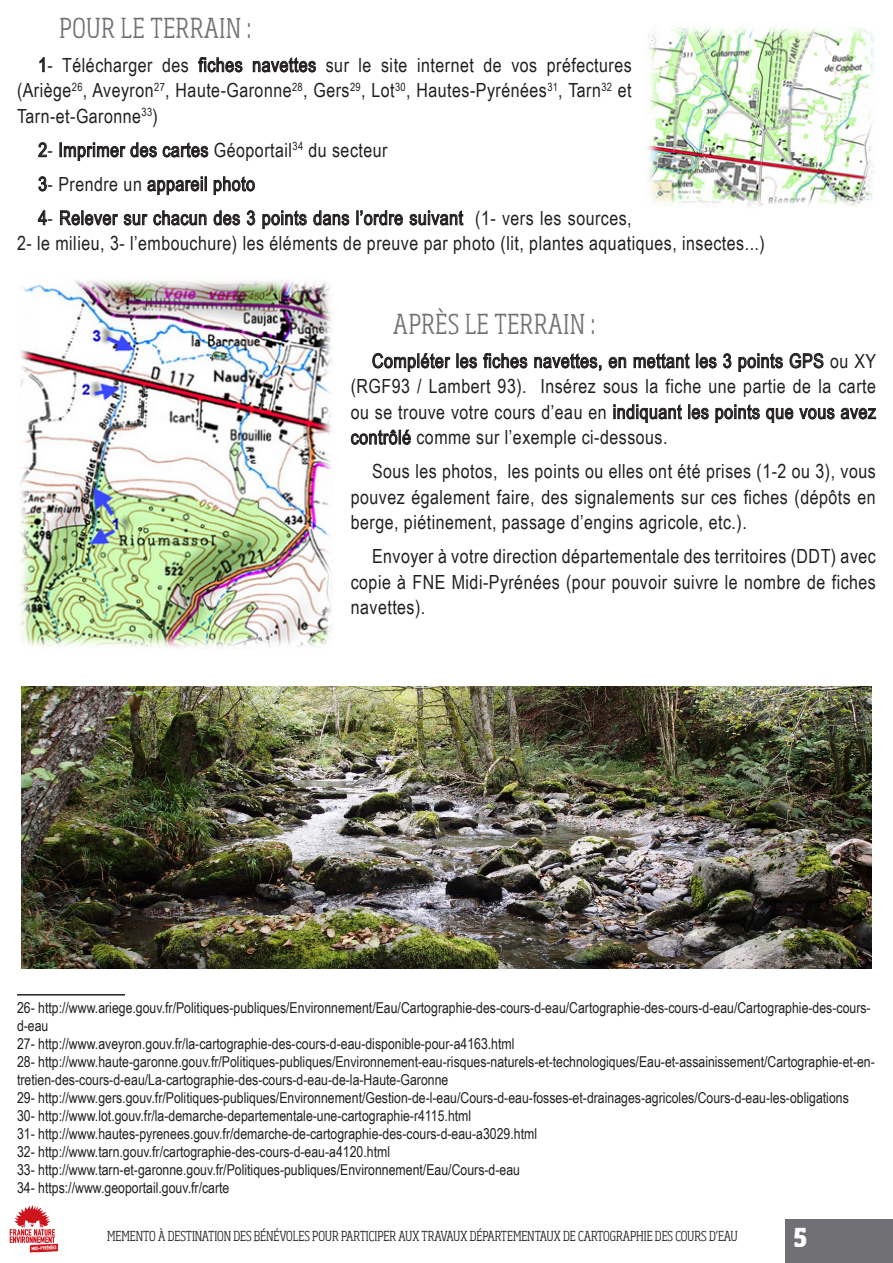
<style>
.page{position:relative;width:893px;height:1263px;background:#fff}
.page>*{position:absolute;margin:0;border:0;box-sizing:border-box;transform-origin:0 0}
.titre_4{font:300 condensed 27px "Sohoma";letter-spacing:.025em;color:#717075}
.t1{font:800 condensed 25.5px "Sohoma";color:#fff}
.corps_texte{font:19.5px/25.5px "Arial Narrow";letter-spacing:.025em;color:#231f20;text-align:justify}
.t2{font:15px/18px "Arial Narrow";color:#231f20}
.t3{font:300 condensed 13.5px "Sohoma";color:#231f20}
</style>
<div class="page">
<div style="left:785px;top:1219px;width:108px;height:44px;background:#717075"></div>
<img style="left:9px;top:1205px;width:50px;height:48px">
<svg style="left:39px;top:57px;width:6px;height:15px"></svg>
<svg style="left:198px;top:57px;width:45px;height:15px"></svg>
<svg style="left:253px;top:57px;width:63px;height:16px"></svg>
<svg style="left:38px;top:142px;width:9px;height:15px"></svg>
<svg style="left:60px;top:142px;width:148px;height:19px"></svg>
<svg style="left:38px;top:176px;width:9px;height:16px"></svg>
<svg style="left:147px;top:176px;width:60px;height:19px"></svg>
<svg style="left:213px;top:176px;width:42px;height:19px"></svg>
<svg style="left:38px;top:210px;width:9px;height:15px"></svg>
<svg style="left:60px;top:210px;width:147px;height:16px"></svg>
<svg style="left:213px;top:210px;width:27px;height:16px"></svg>
<svg style="left:247px;top:210px;width:8px;height:16px"></svg>
<svg style="left:262px;top:210px;width:45px;height:19px"></svg>
<svg style="left:313px;top:210px;width:36px;height:16px"></svg>
<svg style="left:356px;top:210px;width:47px;height:16px"></svg>
<svg style="left:409px;top:210px;width:55px;height:16px"></svg>
<svg style="left:372px;top:353px;width:105px;height:19px"></svg>
<svg style="left:483px;top:353px;width:45px;height:15px"></svg>
<svg style="left:534px;top:353px;width:68px;height:18px"></svg>
<svg style="left:609px;top:357px;width:17px;height:11px"></svg>
<svg style="left:633px;top:353px;width:57px;height:15px"></svg>
<svg style="left:696px;top:353px;width:21px;height:15px"></svg>
<svg style="left:723px;top:353px;width:9px;height:15px"></svg>
<svg style="left:738px;top:353px;width:45px;height:19px"></svg>
<svg style="left:789px;top:353px;width:35px;height:15px"></svg>
<svg style="left:613px;top:404px;width:69px;height:19px"></svg>
<svg style="left:688px;top:404px;width:21px;height:15px"></svg>
<svg style="left:715px;top:404px;width:45px;height:19px"></svg>
<svg style="left:766px;top:408px;width:69px;height:15px"></svg>
<svg style="left:841px;top:408px;width:35px;height:11px"></svg>
<svg style="left:351px;top:429px;width:60px;height:16px"></svg>
<hr style="left:17px;top:994px;width:108px;height:1px;background:#231f20">
<img style="left:647px;top:27px;width:227px;height:180px">
<img style="left:20px;top:280px;width:312px;height:368px">
<img style="left:21px;top:687px;width:851px;height:281px">
<p class="titre_4" style="left:60px;top:11px;width:193px">POUR LE TERRAIN :</p>
<p class="corps_texte" style="left:17px;top:51px;width:616px;text-indent:21px">1- Télécharger des fiches navettes sur le site internet de vos préfectures (Ariège<sup>26</sup>, Aveyron<sup>27</sup>, Haute-Garonne<sup>28</sup>, Gers<sup>29</sup>, Lot<sup>30</sup>, Hautes-Pyrénées<sup>31</sup>, Tarn<sup>32</sup> et Tarn-et-Garonne<sup>33</sup>)</p>
<p class="corps_texte" style="left:38px;top:136px;width:351px">2- Imprimer des cartes Géoportail<sup>34</sup> du secteur</p>
<p class="corps_texte" style="left:38px;top:170px;width:218px">3- Prendre un appareil photo</p>
<p class="corps_texte" style="left:17px;top:204px;width:749px;text-indent:21px">4- Relever sur chacun des 3 points dans l’ordre suivant (1- vers les sources,<br>2- le milieu, 3- l’embouchure) les éléments de preuve par photo (lit, plantes aquatiques, insectes...)</p>
<p class="titre_4" style="left:393px;top:306px;width:203px">APRÈS LE TERRAIN :</p>
<p class="corps_texte" style="left:351px;top:347px;width:527px;text-indent:21px">Compléter les fiches navettes, en mettant les 3 points GPS ou XY (RGF93 / Lambert 93). Insérez sous la fiche une partie de la carte ou se trouve votre cours d’eau en indiquant les points que vous avez contrôlé comme sur l’exemple ci-dessous.</p>
<p class="corps_texte" style="left:351px;top:458px;width:527px;text-indent:21px">Sous les photos, les points ou elles ont été prises (1-2 ou 3), vous pouvez également faire, des signalements sur ces fiches (dépôts en berge, piétinement, passage d’engins agricole, etc.).</p>
<p class="corps_texte" style="left:351px;top:543px;width:527px;text-indent:21px">Envoyer à votre direction départementale des territoires (DDT) avec copie à FNE Midi-Pyrénées (pour pouvoir suivre le nombre de fiches navettes).</p>
<p class="t2" style="left:17px;top:998px;width:855px">26- http://www.ariege.gouv.fr/Politiques-publiques/Environnement/Eau/Cartographie-des-cours-d-eau/Cartographie-des-cours-d-eau/Cartographie-des-cours&shy;d-eau</p>
<p class="t2" style="left:17px;top:1034px;width:499px">27- http://www.aveyron.gouv.fr/la-cartographie-des-cours-d-eau-disponible-pour-a4163.html</p>
<p class="t2" style="left:17px;top:1052px;width:859px">28- http://www.haute-garonne.gouv.fr/Politiques-publiques/Environnement-eau-risques-naturels-et-technologiques/Eau-et-assainissement/Cartographie-et-en&shy;tretien-des-cours-d-eau/La-cartographie-des-cours-d-eau-de-la-Haute-Garonne</p>
<p class="t2" style="left:17px;top:1088px;width:833px">29- http://www.gers.gouv.fr/Politiques-publiques/Environnement/Gestion-de-l-eau/Cours-d-eau-fosses-et-drainages-agricoles/Cours-d-eau-les-obligations</p>
<p class="t2" style="left:17px;top:1106px;width:456px">30- http://www.lot.gouv.fr/la-demarche-departementale-une-cartographie-r4115.html</p>
<p class="t2" style="left:17px;top:1124px;width:522px">31- http://www.hautes-pyrenees.gouv.fr/demarche-de-cartographie-des-cours-d-eau-a3029.html</p>
<p class="t2" style="left:17px;top:1142px;width:375px">32- http://www.tarn.gouv.fr/cartographie-des-cours-d-eau-a4120.html</p>
<p class="t2" style="left:17px;top:1160px;width:504px">33- http://www.tarn-et-garonne.gouv.fr/Politiques-publiques/Environnement/Eau/Cours-d-eau</p>
<p class="t2" style="left:17px;top:1178px;width:214px">34- https://www.geoportail.gouv.fr/carte</p>
<p class="t3" style="left:107px;top:1227px;width:632px">MEMENTO À DESTINATION DES BÉNÉVOLES POUR PARTICIPER AUX TRAVAUX DÉPARTEMENTAUX DE CARTOGRAPHIE DES COURS D’EAU</p>
<h2 class="t1" style="left:794px;top:1224px;width:15px">5</h2>
</div>
